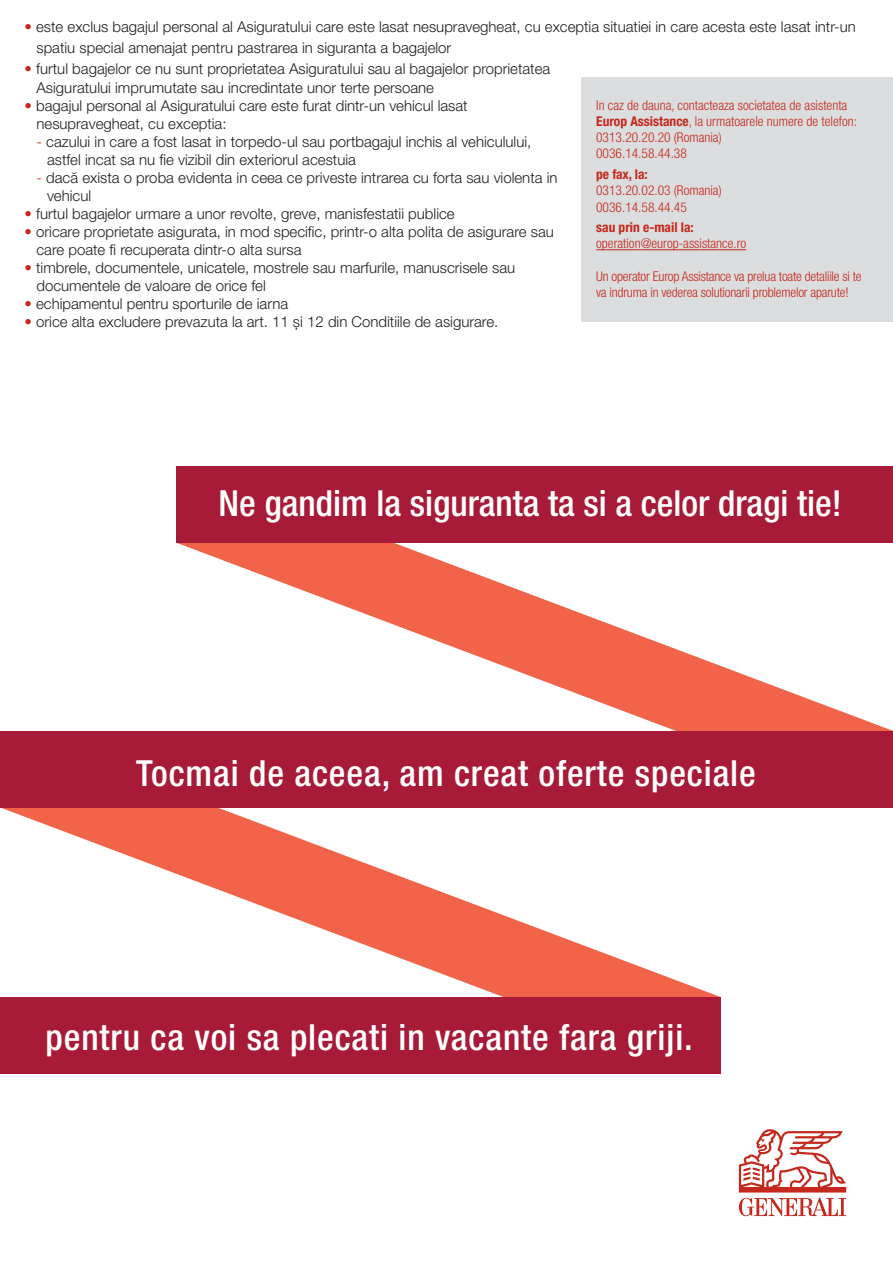
<style>
.page{position:relative;width:893px;height:1263px;background:#fff}
.page>*{position:absolute;margin:0;border:0;box-sizing:border-box;transform-origin:0 0}
.t1{font:500 condensed 36px "Helvetica Neue LT Pro";letter-spacing:.025em;color:#fff}
.t2{font:500 condensed 36px "Helvetica Neue LT Pro";color:#fff}
.t3{font:300 15px/18px "Helvetica Neue LT Pro";color:#231f20}
.t4{font:300 condensed 13.5px/16.2px "Helvetica Neue LT Pro";color:#c5281c}
.t5{font:700 condensed 13.5px "Helvetica Neue LT Pro";color:#c5281c}
.s1{color:#c5281c}
.s2{font-weight:700}
</style>
<div class="page">
<div style="left:582px;top:77px;width:311px;height:244px;background:#dcddde"></div>
<hr style="left:596px;top:249px;width:150px;height:1px;background:#c5281c">
<svg style="left:177px;top:543px;width:716px;height:188px"></svg>
<div style="left:177px;top:466px;width:716px;height:77px;background:#a81b38"></div>
<svg style="left:0;top:807px;width:720px;height:190px"></svg>
<div style="left:0;top:731px;width:893px;height:76px;background:#a81b38"></div>
<div style="left:0;top:997px;width:720px;height:76px;background:#a81b38"></div>
<svg style="left:739px;top:1129px;width:107px;height:87px"></svg>
<p class="t3" style="left:36px;top:16px;width:821px;line-height:21px;text-indent:-12px"><span class="s1">•</span> este exclus bagajul personal al Asiguratului care este lasat nesupravegheat, cu exceptia situatiei in care acesta este lasat intr-un spatiu special amenajat pentru pastrarea in siguranta a bagajelor</p>
<p class="t3" style="left:36px;top:58px;width:515px;line-height:19.5px;text-indent:-12px"><span class="s1">•</span> furtul bagajelor ce nu sunt proprietatea Asiguratului sau al bagajelor proprietatea<br>Asiguratului imprumutate sau incredintate unor terte persoane</p>
<p class="t3" style="left:36px;top:97px;width:433px;text-indent:-12px"><span class="s1">•</span> bagajul personal al Asiguratului care este furat dintr-un vehicul lasat nesupravegheat, cu exceptia:</p>
<p class="t3" style="left:47px;top:133px;width:486px;text-indent:-10px"><span class="s1">-</span> cazului in care a fost lasat in torpedo-ul sau portbagajul inchis al vehiculului, astfel incat sa nu fie vizibil din exteriorul acestuia</p>
<p class="t3" style="left:47px;top:169px;width:512px;text-indent:-10px"><span class="s1">-</span> dacă exista o proba evidenta in ceea ce priveste intrarea cu forta sau violenta in vehicul</p>
<p class="t3" style="left:24px;top:205px;width:432px"><span class="s1">•</span> furtul bagajelor urmare a unor revolte, greve, manisfestatii publice</p>
<p class="t3" style="left:36px;top:223px;width:519px;text-indent:-12px"><span class="s1">•</span> oricare proprietate asigurata, in mod specific, printr-o alta polita de asigurare sau care poate fi recuperata dintr-o alta sursa</p>
<p class="t3" style="left:36px;top:259px;width:480px;text-indent:-12px"><span class="s1">•</span> timbrele, documentele, unicatele, mostrele sau marfurile, manuscrisele sau documentele de valoare de orice fel</p>
<p class="t3" style="left:24px;top:295px;width:265px"><span class="s1">•</span> echipamentul pentru sporturile de iarna</p>
<p class="t3" style="left:24px;top:313px;width:475px"><span class="s1">•</span> orice alta excludere prevazuta la art. 11 și 12 din Conditiile de asigurare.</p>
<p class="t4" style="left:596px;top:97px;width:262px">In caz de dauna, contacteaza societatea de asistenta <span class="s2">Europ Assistance</span>, la urmatoarele numere de telefon:<br>0313.20.20.20 (Romania)<br>0036.14.58.44.38</p>
<p class="t5" style="left:596px;top:166px;width:53px">pe fax, la:</p>
<p class="t4" style="left:596px;top:182px;width:127px">0313.20.02.03 (Romania)<br>0036.14.58.44.45</p>
<p class="t5" style="left:596px;top:219px;width:99px">sau prin e-mail la:</p>
<p class="t4" style="left:596px;top:235px;width:152px">operation@europ-assistance.ro</p>
<p class="t4" style="left:596px;top:268px;width:267px">Un operator Europ Assistance va prelua toate detaliile si te va indruma in vederea solutionarii problemelor aparute!</p>
<h1 class="t2" style="left:219px;top:481px;width:625px">Ne gandim la siguranta ta si a celor dragi tie!</h1>
<h1 class="t1" style="left:136px;top:751px;width:621px">Tocmai de aceea, am creat oferte speciale</h1>
<h1 class="t1" style="left:46px;top:1015px;width:649px">pentru ca voi sa plecati in vacante fara griji.</h1>
</div>
